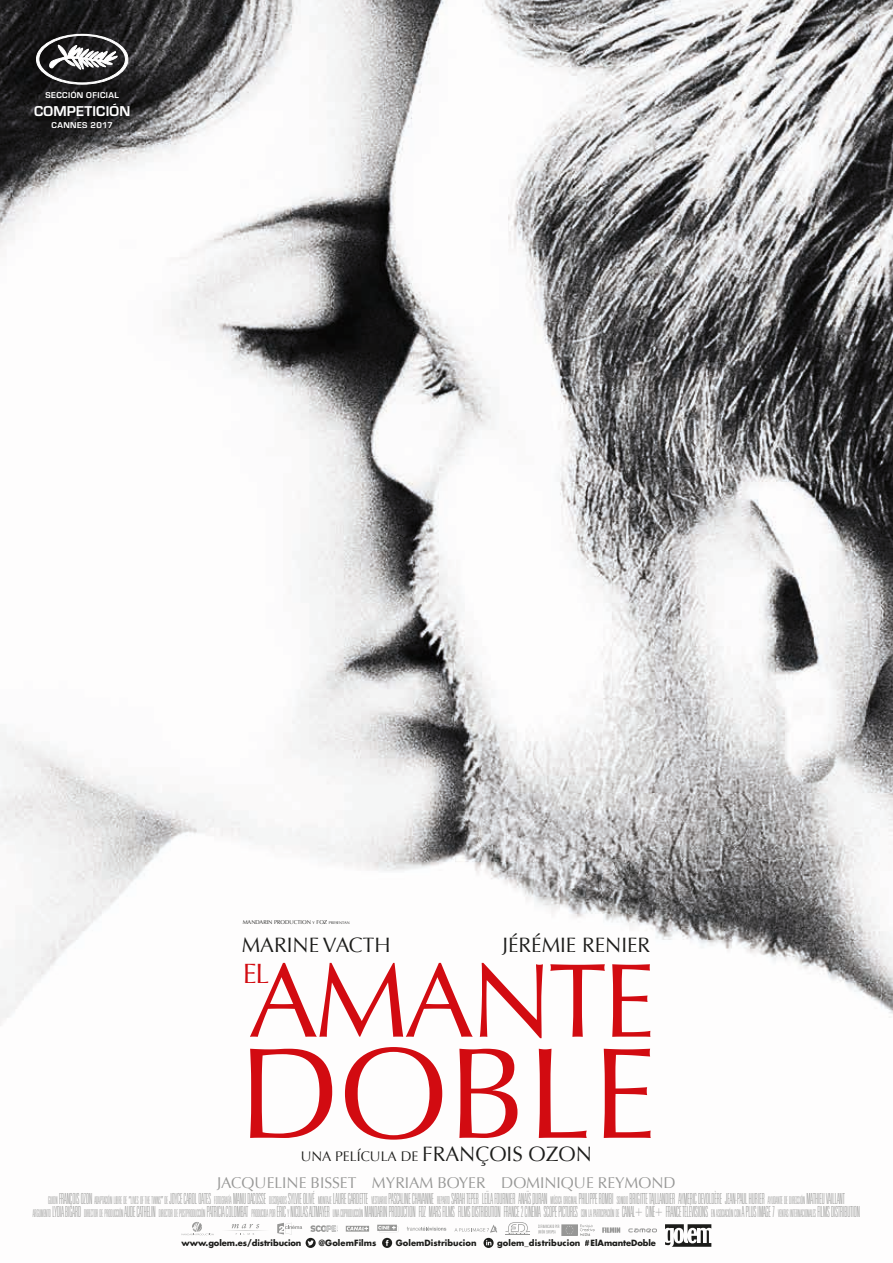
<style>
.page{position:relative;width:893px;height:1263px;background:#fff}
.page>*{position:absolute;margin:0;border:0;box-sizing:border-box;transform-origin:0 0}
.t1{font:129.9px "Optima";color:#d20b11}
.t2{font:105.6px "Optima";letter-spacing:-.04em;color:#d20b11}
.t3{font:27.9px "Optima";color:#d20b11}
.t4{font:20.85px "Optima";color:#1d1d1b}
.t5{font:15.6px "Optima";color:#979796}
.t6{font:100 ultra-condensed 15.3px "Univers LT Std";color:#979796;scale:.82 1}
.t7{font:700 14.85px "Eurostile T";letter-spacing:.015em;color:#fff}
.t8{font:13.8px "Optima";color:#1d1d1b}
.t9{font:100 ultra-condensed 10.65px "Univers LT Std";letter-spacing:-.005em;color:#979796;scale:.82 1}
.t10{font:700 8.7px "Eurostile T";letter-spacing:.05em;color:#fff}
.t11{font:700 8.4px "Futura";letter-spacing:.01em;color:#1d1d1b}
.t12{font:700 8.4px "Futura";letter-spacing:-.01em;color:#1d1d1b}
.t13{font:5.55px "Optima";color:#1d1d1b}
.s1{font-size:3.9px}
.s2{font-size:20.85px}
.s3{font-size:10.65px}
.s4{font-size:15.3px}
</style>
<div class="page">
<img style="left:0;top:0;width:893px;height:1247px">
<svg style="left:36px;top:34px;width:92px;height:51px"></svg>
<svg style="left:382px;top:1238px;width:10px;height:10px"></svg>
<svg style="left:665px;top:1224px;width:46px;height:23px"></svg>
<svg style="left:628px;top:1228px;width:29px;height:4px"></svg>
<svg style="left:602px;top:1227px;width:18px;height:6px"></svg>
<svg style="left:181px;top:1222px;width:33px;height:13px"></svg>
<svg style="left:277px;top:1223px;width:61px;height:25px"></svg>
<svg style="left:346px;top:1226px;width:23px;height:5px"></svg>
<svg style="left:377px;top:1225px;width:22px;height:7px"></svg>
<svg style="left:407px;top:1227px;width:39px;height:4px"></svg>
<svg style="left:454px;top:1224px;width:43px;height:24px"></svg>
<svg style="left:505px;top:1222px;width:25px;height:13px"></svg>
<svg style="left:222px;top:1224px;width:47px;height:11px"></svg>
<img style="left:562px;top:1224px;width:32px;height:11px">
<svg style="left:538px;top:1225px;width:21px;height:8px"></svg>
<p class="t10" style="left:46px;top:90px;width:75px">SECCIÓN OFICIAL</p>
<p class="t10" style="left:52px;top:121px;width:63px">CANNES 2017</p>
<p class="t7" style="left:34px;top:103px;width:98px">COMPETICIÓN</p>
<p class="t13" style="left:243px;top:919px;width:100px">MANDARIN PRODUCTION <span class="s1">Y</span> FOZ <span class="s1">PRESENTAN</span></p>
<h3 class="t4" style="left:502px;top:932px;width:149px">JÉRÉMIE RENIER</h3>
<h3 class="t4" style="left:242px;top:932px;width:150px">MARINE VACTH</h3>
<h2 class="t2" style="left:248px;top:939px;width:409px">AMANTE</h2>
<h1 class="t1" style="left:238px;top:1018px;width:420px">DOBLE</h1>
<h3 class="t3" style="left:243px;top:957px;width:28px">EL</h3>
<p class="t8" style="left:301px;top:1148px;width:293px">UNA PELÍCULA DE <span class="s2">FRANÇOIS OZON</span></p>
<p class="t5" style="left:217px;top:1173px;width:460px">JACQUELINE BISSET MYRIAM BOYER DOMINIQUE REYMOND</p>
<p class="t6" style="left:48px;top:1190px;width:970px"><span class="s3">GUION</span> FRANÇOIS OZON <span class="s3">ADAPTACIÓN LIBRE DE</span> “<span class="s3">LIVES OF THE TWINS</span>” <span class="s3">DE</span> JOYCE CAROL OATES <span class="s3">FOTOGRAFÍA</span> MANU DACOSSE <span class="s3">DECORADOS</span> SYLVIE OLIVÉ <span class="s3">MONTAJE</span> LAUREGARDETTE <span class="s3">VESTUARIO</span> PASCALINE CHAVANNE <span class="s3">REPARTO</span> SARAH TEPER LEÏLA FOURNIER ANAÏS DURAN <span class="s3">MÚSICA ORIGINAL</span> PHILIPPE ROMBI <span class="s3">SONIDO</span> BRIGITTE TAILLANDIER AYMERIC DEVOLDÈRE JEAN-PAUL HURIER <span class="s3">AYUDANTE DE DIRECCIÓN</span> MATHIEU VAILLANT</p>
<p class="t9" style="left:33px;top:1208px;width:446px">ARGUMENTO <span class="s4">LYDIA BIGARD</span> DIRECTOR DE PRODUCCIÓN <span class="s4">AUDE CATHELIN</span> DIRECTOR DE POSTPRODUCCIÓN <span class="s4">PATRICIA COLOMBAT</span> PRODUCIDA POR <span class="s4">ÉRIC</span> Y<span class="s4">NICOLAS ALTMAYER</span> UNA COPRODUCCIÓN <span class="s4">MANDARIN PRODUCTION</span></p>
<p class="t6" style="left:419px;top:1204px;width:522px">FOZ MARS FILMS FILMS DISTRIBUTION FRANCE 2 CINÉMA SCOPE PICTURES <span class="s3">CON LA PARTICIPACIÓN DE</span> CANAL+ CINÉ+ FRANCE TÉLÉVISIONS <span class="s3">EN ASOCIACIÓN CON</span> A PLUS IMAGE 7 <span class="s3">VENTAS INTERNACIONALES</span> FILMS DISTRIBUTION</p>
<p class="t12" style="left:182px;top:1237px;width:121px">www.golem.es/distribucion</p>
<p class="t11" style="left:319px;top:1237px;width:59px">@GolemFilms</p>
<p class="t11" style="left:396px;top:1237px;width:83px">GolemDistribucion</p>
<p class="t11" style="left:497px;top:1237px;width:160px">golem_distribucion #ElAmanteDoble</p>
</div>
